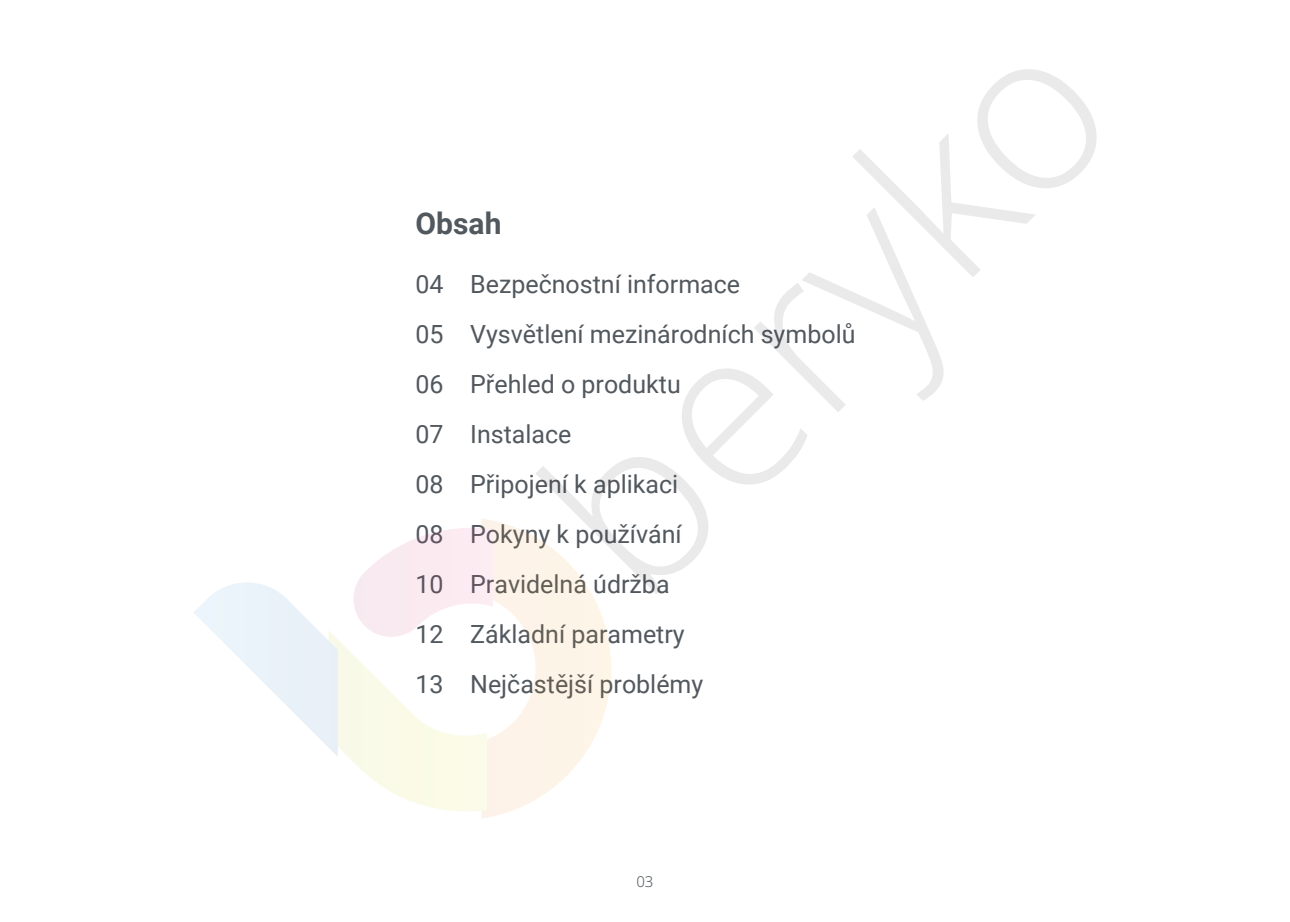
<style>
.page{position:relative;width:1290px;height:922px;background:#fff}
.page>*{position:absolute;margin:0;border:0;box-sizing:border-box;transform-origin:0 0}
.t1{font:700 30px "Roboto";color:#51585e}
.t2{font:25px/50px "Roboto";color:#51585e}
.t3{font:300 15px "Noto Sans";color:#51585e}
</style>
<div class="page">
<svg style="left:194px;top:519px;width:417px;height:299px"></svg>
<svg style="left:535px;top:69px;width:561px;height:525px"></svg>
<p class="t1" style="left:416px;top:202px;width:87px">Obsah</p>
<p class="t2" style="left:416px;top:258px;width:441px">04 Bezpečnostní informace<br>05 Vysvětlení mezinárodních symbolů<br>06 Přehled o produktu<br>07 Instalace<br>08 Připojení k aplikaci<br>08 Pokyny k používání<br>10 Pravidelná údržba<br>12 Základní parametry<br>13 Nejčastější problémy</p>
<p class="t3" style="left:636px;top:871px;width:19px">03</p>
</div>
